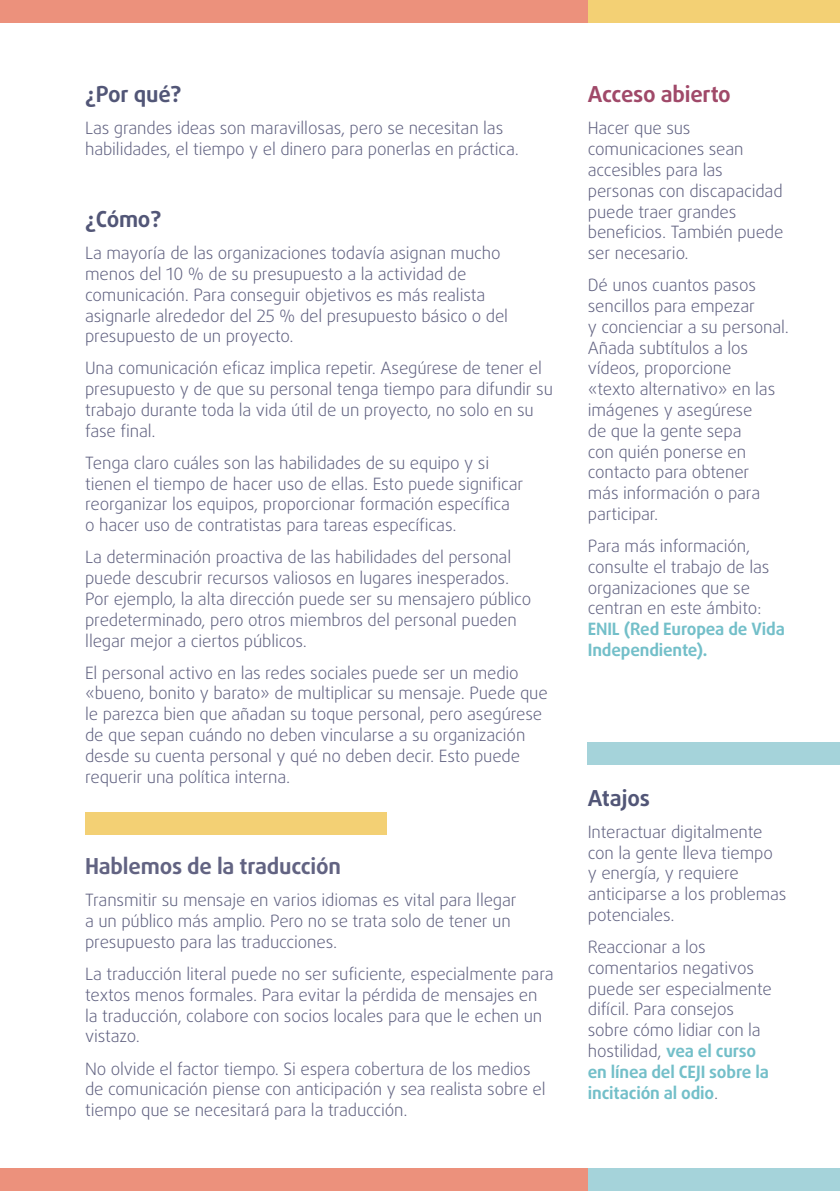
<style>
.page{position:relative;width:840px;height:1191px;background:#fff}
.page>*{position:absolute;margin:0;border:0;box-sizing:border-box;transform-origin:0 0}
.title_2_break_tint{font:700 22px "Daxline Pro";letter-spacing:-.01em;color:#626382}
.title_2_break{font:700 22px "Daxline Pro";letter-spacing:-.01em;color:#525677}
.title_2_burgund{font:700 22px "Daxline Pro";letter-spacing:-.01em;color:#a04969}
.title_2{font:700 22px "Daxline Pro";color:#525677}
.body{font:300 17px/20.8px "Daxline Pro";letter-spacing:-.01em;color:#626382}
.s1{font-weight:700;color:#73bfc9}
</style>
<div class="page">
<div style="left:587px;top:0;width:252px;height:23px;background:#f3d074"></div>
<div style="left:85px;top:812px;width:301px;height:23px;background:#f3d074"></div>
<div style="left:587px;top:1168px;width:252px;height:23px;background:#a5d3da"></div>
<div style="left:0;top:0;width:587px;height:23px;background:#ec917c"></div>
<div style="left:0;top:1168px;width:587px;height:23px;background:#ec917c"></div>
<div style="left:587px;top:742px;width:252px;height:23px;background:#a5d3da"></div>
<p class="title_2_break" style="left:85px;top:80px;width:98px">¿Por qué?</p>
<p class="body" style="left:85px;top:118px;width:435px">Las grandes ideas son maravillosas, pero se necesitan las habilidades, el tiempo y el dinero para ponerlas en práctica.</p>
<p class="title_2" style="left:85px;top:204px;width:78px">¿Cómo?</p>
<p class="body" style="left:85px;top:243px;width:424px">La mayoría de las organizaciones todavía asignan mucho menos del 10 % de su presupuesto a la actividad de comunicación. Para conseguir objetivos es más realista asignarle alrededor del 25 % del presupuesto básico o del presupuesto de un proyecto.</p>
<p class="body" style="left:85px;top:358px;width:469px">Una comunicación eficaz implica repetir. Asegúrese de tener el presupuesto y de que su personal tenga tiempo para difundir su trabajo durante toda la vida útil de un proyecto, no solo en su fase final.</p>
<p class="body" style="left:85px;top:452px;width:439px">Tenga claro cuáles son las habilidades de su equipo y si tienen el tiempo de hacer uso de ellas. Esto puede significar reorganizar los equipos, proporcionar formación específica o hacer uso de contratistas para tareas específicas.</p>
<p class="body" style="left:85px;top:547px;width:447px">La determinación proactiva de las habilidades del personal puede descubrir recursos valiosos en lugares inesperados.<br>Por ejemplo, la alta dirección puede ser su mensajero público predeterminado, pero otros miembros del personal pueden llegar mejor a ciertos públicos.</p>
<p class="body" style="left:85px;top:662px;width:464px">El personal activo en las redes sociales puede ser un medio «bueno, bonito y barato» de multiplicar su mensaje. Puede que le parezca bien que añadan su toque personal, pero asegúrese de que sepan cuándo no deben vincularse a su organización desde su cuenta personal y qué no deben decir. Esto puede requerir una política interna.</p>
<p class="title_2_break_tint" style="left:85px;top:851px;width:257px">Hablemos de la traducción</p>
<p class="body" style="left:85px;top:890px;width:433px">Transmitir su mensaje en varios idiomas es vital para llegar a un público más amplio. Pero no se trata solo de tener un presupuesto para las traducciones.</p>
<p class="body" style="left:85px;top:963px;width:470px">La traducción literal puede no ser suficiente, especialmente para textos menos formales. Para evitar la pérdida de mensajes en la traducción, colabore con socios locales para que le echen un vistazo.</p>
<p class="body" style="left:85px;top:1058px;width:462px">No olvide el factor tiempo. Si espera cobertura de los medios de comunicación piense con anticipación y sea realista sobre el tiempo que se necesitará para la traducción.</p>
<p class="title_2_burgund" style="left:587px;top:80px;width:144px">Acceso abierto</p>
<p class="body" style="left:587px;top:118px;width:197px">Hacer que sus comunicaciones sean accesibles para las personas con discapacidad puede traer grandes beneficios. También puede ser necesario.</p>
<p class="body" style="left:587px;top:275px;width:202px">Dé unos cuantos pasos sencillos para empezar<br>y concienciar a su personal.<br>Añada subtítulos a los vídeos, proporcione<br>«texto alternativo» en las imágenes y asegúrese<br>de que la gente sepa<br>con quién ponerse en contacto para obtener<br>más información o para participar.</p>
<p class="body" style="left:587px;top:535px;width:198px">Para más información, consulte el trabajo de las organizaciones que se centran en este ámbito:<br><span class="s1">ENIL (Red Europea de Vida<br>Independiente).</span></p>
<p class="title_2_break" style="left:587px;top:783px;width:64px">Atajos</p>
<p class="body" style="left:587px;top:821px;width:200px">Interactuar digitalmente con la gente lleva tiempo<br>y energía, y requiere anticiparse a los problemas potenciales.</p>
<p class="body" style="left:587px;top:936px;width:185px">Reaccionar a los comentarios negativos puede ser especialmente difícil. Para consejos sobre cómo lidiar con la hostilidad, <span class="s1">vea el curso en línea del CEJI sobre la incitación al odio</span>.</p>
</div>
